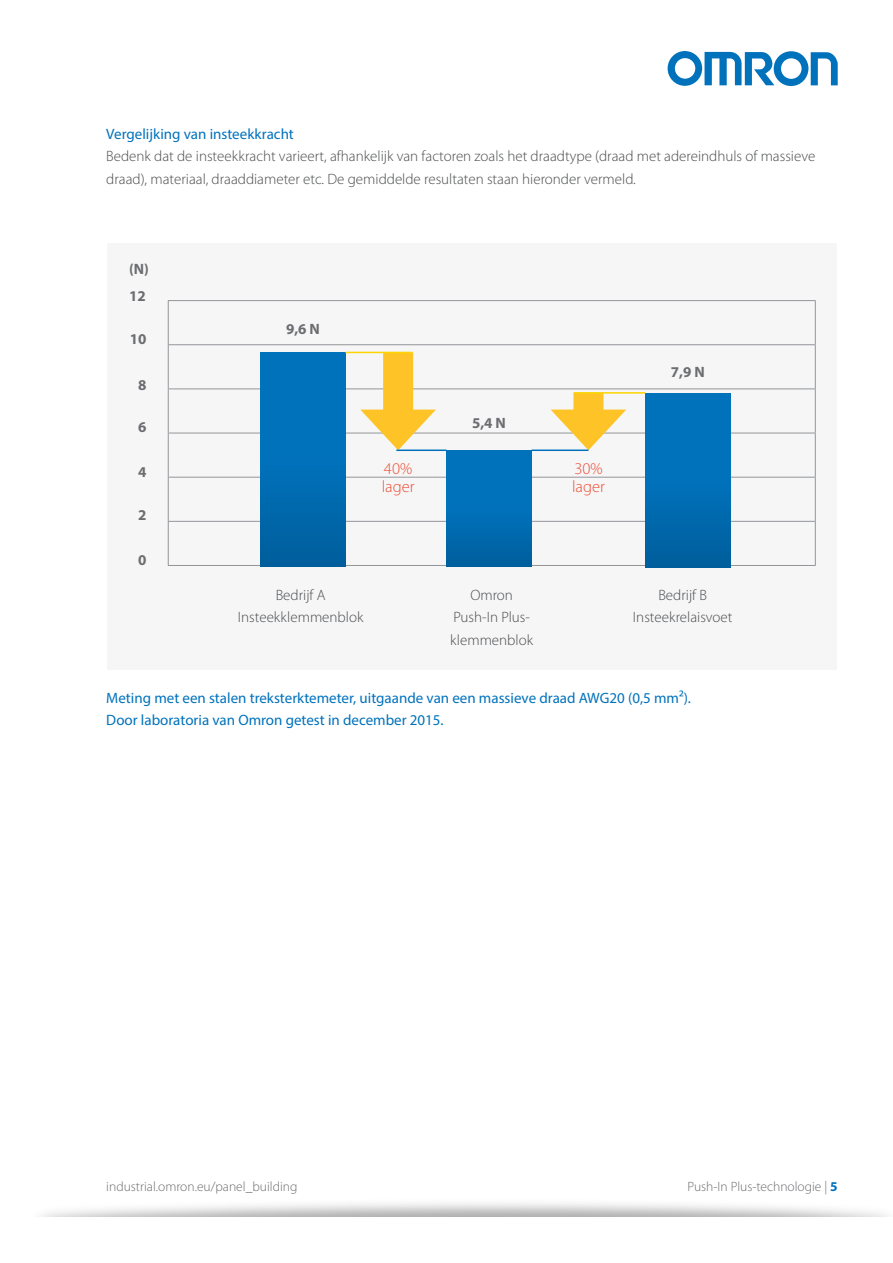
<style>
.page{position:relative;width:893px;height:1263px;background:#fff}
.page>*{position:absolute;margin:0;border:0;box-sizing:border-box;transform-origin:0 0}
.t1{font:300 16.5px/18px "Myriad Pro";color:#ef4d35}
.t2{font:300 15px/22.5px "Myriad Pro";color:#4b4c4d;text-align:center}
.t3{font:15px/22.5px "Myriad Pro";color:#0072bc}
.t4{font:700 15px "Myriad Pro";color:#6c6d70}
.t5{font:300 13.5px "Myriad Pro";color:#6c6d70}
.s1{font-weight:700;color:#0072bc}
</style>
<div class="page">
<svg style="left:668px;top:51px;width:170px;height:35px"></svg>
<div style="left:107px;top:244px;width:730px;height:426px;background:#f6f6f7"></div>
<hr style="left:168px;top:300px;width:648px;height:1px;background:#939598">
<hr style="left:168px;top:301px;width:1px;height:43px;background:#939598">
<hr style="left:815px;top:301px;width:1px;height:43px;background:#939598">
<hr style="left:168px;top:344px;width:648px;height:1px;background:#939598">
<hr style="left:168px;top:345px;width:1px;height:43px;background:#939598">
<hr style="left:815px;top:345px;width:1px;height:43px;background:#939598">
<hr style="left:168px;top:388px;width:648px;height:1px;background:#939598">
<hr style="left:168px;top:389px;width:1px;height:44px;background:#939598">
<hr style="left:815px;top:389px;width:1px;height:44px;background:#939598">
<hr style="left:168px;top:433px;width:648px;height:1px;background:#939598">
<hr style="left:168px;top:433px;width:1px;height:44px;background:#939598">
<hr style="left:815px;top:433px;width:1px;height:44px;background:#939598">
<hr style="left:168px;top:477px;width:648px;height:1px;background:#939598">
<hr style="left:168px;top:478px;width:1px;height:43px;background:#939598">
<hr style="left:815px;top:478px;width:1px;height:43px;background:#939598">
<hr style="left:168px;top:521px;width:648px;height:1px;background:#939598">
<hr style="left:168px;top:522px;width:1px;height:43px;background:#939598">
<hr style="left:815px;top:522px;width:1px;height:43px;background:#939598">
<hr style="left:168px;top:565px;width:648px;height:1px;background:#939598">
<div style="left:383px;top:352px;width:30px;height:72px;background:#fec427"></div>
<svg style="left:360px;top:410px;width:76px;height:39px"></svg>
<div style="left:446px;top:450px;width:85px;height:117px;background:linear-gradient(to bottom,#0077c4,#0063a4)"></div>
<div style="left:573px;top:393px;width:30px;height:31px;background:#fec427"></div>
<svg style="left:551px;top:410px;width:75px;height:40px"></svg>
<div style="left:645px;top:393px;width:85px;height:174px;background:linear-gradient(to bottom,#0077c4,#0063a3)"></div>
<div style="left:260px;top:352px;width:85px;height:215px;background:linear-gradient(to bottom,#0077c4,#0063a3)"></div>
<hr style="left:345px;top:352px;width:67px;height:1px;background:#fcd502">
<hr style="left:574px;top:392px;width:71px;height:2px;background:#fcd502">
<hr style="left:396px;top:449px;width:50px;height:2px;background:#0072bc">
<hr style="left:531px;top:449px;width:57px;height:2px;background:#0072bc">
<p class="t3" style="left:106px;top:122px;width:189px">Vergelijking van insteekkracht</p>
<p class="t2" style="left:106px;top:145px;width:711px;text-align:left">Bedenk dat de insteekkracht varieert, afhankelijk van factoren zoals het draadtype (draad met adereindhuls of massieve draad), materiaal, draaddiameter etc. De gemiddelde resultaten staan hieronder vermeld.</p>
<p class="t4" style="left:129px;top:259px;width:21px">(N)</p>
<p class="t4" style="left:129px;top:286px;width:18px">12</p>
<p class="t4" style="left:130px;top:329px;width:18px">10</p>
<p class="t4" style="left:138px;top:375px;width:10px">8</p>
<p class="t4" style="left:138px;top:417px;width:10px">6</p>
<p class="t4" style="left:138px;top:462px;width:10px">4</p>
<p class="t4" style="left:138px;top:505px;width:10px">2</p>
<p class="t4" style="left:138px;top:550px;width:10px">0</p>
<p class="t4" style="left:286px;top:319px;width:35px">9,6 N</p>
<p class="t1" style="left:382px;top:460px;width:34px">40% lager</p>
<p class="t4" style="left:472px;top:413px;width:35px">5,4 N</p>
<p class="t1" style="left:572px;top:460px;width:34px">30% lager</p>
<p class="t4" style="left:671px;top:362px;width:35px">7,9 N</p>
<p class="t2" style="left:238px;top:583px;width:127px">Bedrijf A<br>Insteekklemmenblok</p>
<p class="t2" style="left:633px;top:583px;width:101px">Bedrijf B<br>Insteekrelaisvoet</p>
<p class="t2" style="left:450px;top:583px;width:84px">Omron<br>Push-In Plus&shy;klemmenblok</p>
<p class="t3" style="left:106px;top:686px;width:586px">Meting met een stalen treksterktemeter, uitgaande van een massieve draad AWG20 (0,5 mm²).<br>Door laboratoria van Omron getest in december 2015.</p>
<p class="t5" style="left:106px;top:1179px;width:193px">industrial.omron.eu/panel_building</p>
<p class="t5" style="left:687px;top:1179px;width:152px">Push-In Plus-technologie | <span class="s1">5</span></p>
</div>
